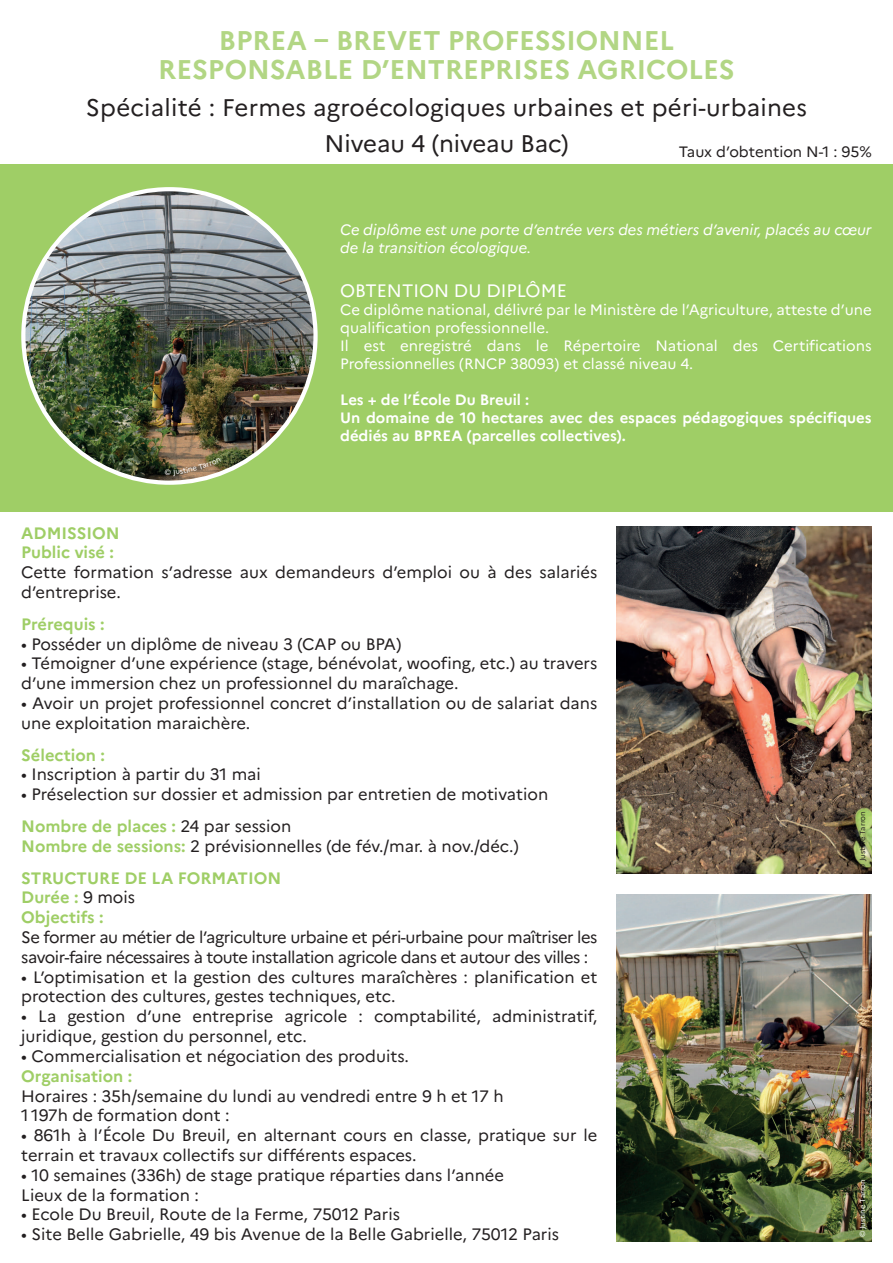
<style>
.page{position:relative;width:893px;height:1263px;background:#fff}
.page>*{position:absolute;margin:0;border:0;box-sizing:border-box;transform-origin:0 0}
.titre{font:700 27px "Marianne";color:#b2d684}
.titre-2{font:24px "Marianne";letter-spacing:.01em;color:#231f20}
.t1{font:18px "Marianne";color:#fff}
.t2{font:16.5px/19.8px "Marianne";color:#231f20}
.t3{font:16.5px/19.8px "Marianne";letter-spacing:-.03em;color:#231f20}
.t4{font:700 16.5px "Marianne";color:#9fce66}
.t5{font:15px/18px "Marianne";color:#fff}
.t6{font:700 15px/18px "Marianne";color:#fff}
.t7{font:italic 15px/18px "Marianne";color:#fff}
.t8{font:15px "Marianne";color:#231f20}
.Txt_courant_9{font:7.5px "Marianne";color:#231f20}
.Txt_courant_9-2{font:7.5px "Marianne";color:#fff}
.s1{font-weight:400;color:#231f20}
.s2{font-weight:700;color:#9fce66}
</style>
<div class="page">
<div style="left:0;top:164px;width:893px;height:347px;background:#9fce66"></div>
<img style="left:23px;top:189px;width:291px;height:293px">
<img style="left:617px;top:894px;width:255px;height:348px">
<img style="left:617px;top:526px;width:255px;height:348px">
<svg style="left:165px;top:458px;width:56px;height:18px"></svg>
<p class="titre" style="left:219px;top:20px;width:457px">BPREA – BREVET PROFESSIONNEL</p>
<p class="titre" style="left:158px;top:48px;width:578px">RESPONSABLE D’ENTREPRISES AGRICOLES</p>
<p class="titre-2" style="left:86px;top:89px;width:723px">Spécialité : Fermes agroécologiques urbaines et péri-urbaines</p>
<p class="titre-2" style="left:325px;top:125px;width:245px">Niveau 4 (niveau Bac)</p>
<p class="t8" style="left:679px;top:140px;width:195px">Taux d’obtention N-1 : 95%</p>
<p class="t7" style="left:340px;top:219px;width:533px">Ce diplôme est une porte d’entrée vers des métiers d’avenir, placés au cœur de la transition écologique.</p>
<p class="t1" style="left:340px;top:277px;width:228px">OBTENTION DU DIPLÔME</p>
<p class="t5" style="left:340px;top:300px;width:533px">Ce diplôme national, délivré par le Ministère de l’Agriculture, atteste d’une qualification professionnelle.</p>
<p class="t5" style="left:340px;top:336px;width:533px">Il est enregistré dans le Répertoire National des Certifications<br>Professionnelles (RNCP 38093) et classé niveau 4.</p>
<p class="t6" style="left:340px;top:390px;width:190px">Les + de l’École Du Breuil :</p>
<p class="t6" style="left:340px;top:408px;width:533px">Un domaine de 10 hectares avec des espaces pédagogiques spécifiques dédiés au BPREA (parcelles collectives).</p>
<p class="t4" style="left:21px;top:520px;width:100px">ADMISSION</p>
<p class="t4" style="left:21px;top:540px;width:94px">Public visé :</p>
<p class="t2" style="left:21px;top:561px;width:578px">Cette formation s’adresse aux demandeurs d’emploi ou à des salariés d’entreprise.</p>
<p class="t4" style="left:21px;top:611px;width:85px">Prérequis :</p>
<p class="t2" style="left:21px;top:632px;width:382px">• Posséder un diplôme de niveau 3 (CAP ou BPA)</p>
<p class="t2" style="left:21px;top:652px;width:578px">• Témoigner d’une expérience (stage, bénévolat, woofing, etc.) au travers d’une immersion chez un professionnel du maraîchage.</p>
<p class="t2" style="left:21px;top:692px;width:578px">• Avoir un projet professionnel concret d’installation ou de salariat dans une exploitation maraichère.</p>
<p class="t4" style="left:21px;top:742px;width:85px">Sélection :</p>
<p class="t2" style="left:21px;top:763px;width:241px">• Inscription à partir du 31 mai</p>
<p class="t2" style="left:21px;top:783px;width:529px">• Préselection sur dossier et admission par entretien de motivation</p>
<p class="t4" style="left:21px;top:813px;width:272px">Nombre de places : <span class="s1">24 par session</span></p>
<p class="t2" style="left:21px;top:835px;width:499px"><span class="s2">Nombre de sessions:</span> 2 prévisionnelles (de fév./mar. à nov./déc.)</p>
<p class="t4" style="left:21px;top:865px;width:262px">STRUCTURE DE LA FORMATION</p>
<p class="t4" style="left:21px;top:885px;width:115px">Durée : <span class="s1">9 mois</span></p>
<p class="t4" style="left:21px;top:905px;width:84px">Objectifs :</p>
<p class="t3" style="left:21px;top:926px;width:578px">Se former au métier de l’agriculture urbaine et péri-urbaine pour maîtriser les savoir-faire nécessaires à toute installation agricole dans et autour des villes :</p>
<p class="t2" style="left:21px;top:965px;width:578px">• L’optimisation et la gestion des cultures maraîchères : planification et protection des cultures, gestes techniques, etc.</p>
<p class="t2" style="left:21px;top:1005px;width:578px">• La gestion d’une entreprise agricole : comptabilité, administratif, juridique, gestion du personnel, etc.</p>
<p class="t2" style="left:21px;top:1045px;width:389px">• Commercialisation et négociation des produits.</p>
<p class="t4" style="left:21px;top:1063px;width:113px">Organisation :</p>
<p class="t2" style="left:21px;top:1084px;width:484px">Horaires : 35h/semaine du lundi au vendredi entre 9 h et 17 h</p>
<p class="t2" style="left:21px;top:1104px;width:210px">1 197h de formation dont :</p>
<p class="t2" style="left:21px;top:1124px;width:578px">• 861h à l’École Du Breuil, en alternant cours en classe, pratique sur le terrain et travaux collectifs sur différents espaces.</p>
<p class="t2" style="left:21px;top:1163px;width:484px">• 10 semaines (336h) de stage pratique réparties dans l’année</p>
<p class="t2" style="left:21px;top:1183px;width:179px">Lieux de la formation :</p>
<p class="t2" style="left:21px;top:1203px;width:380px">• Ecole Du Breuil, Route de la Ferme, 75012 Paris</p>
<p class="t2" style="left:21px;top:1223px;width:539px">• Site Belle Gabrielle, 49 bis Avenue de la Belle Gabrielle, 75012 Paris</p>
<p class="Txt_courant_9" style="left:857px;top:870px;width:60px;rotate:-90deg">© Justine Tarron</p>
<p class="Txt_courant_9-2" style="left:857px;top:1237px;width:60px;rotate:-90deg">© Justine Tarron</p>
</div>
